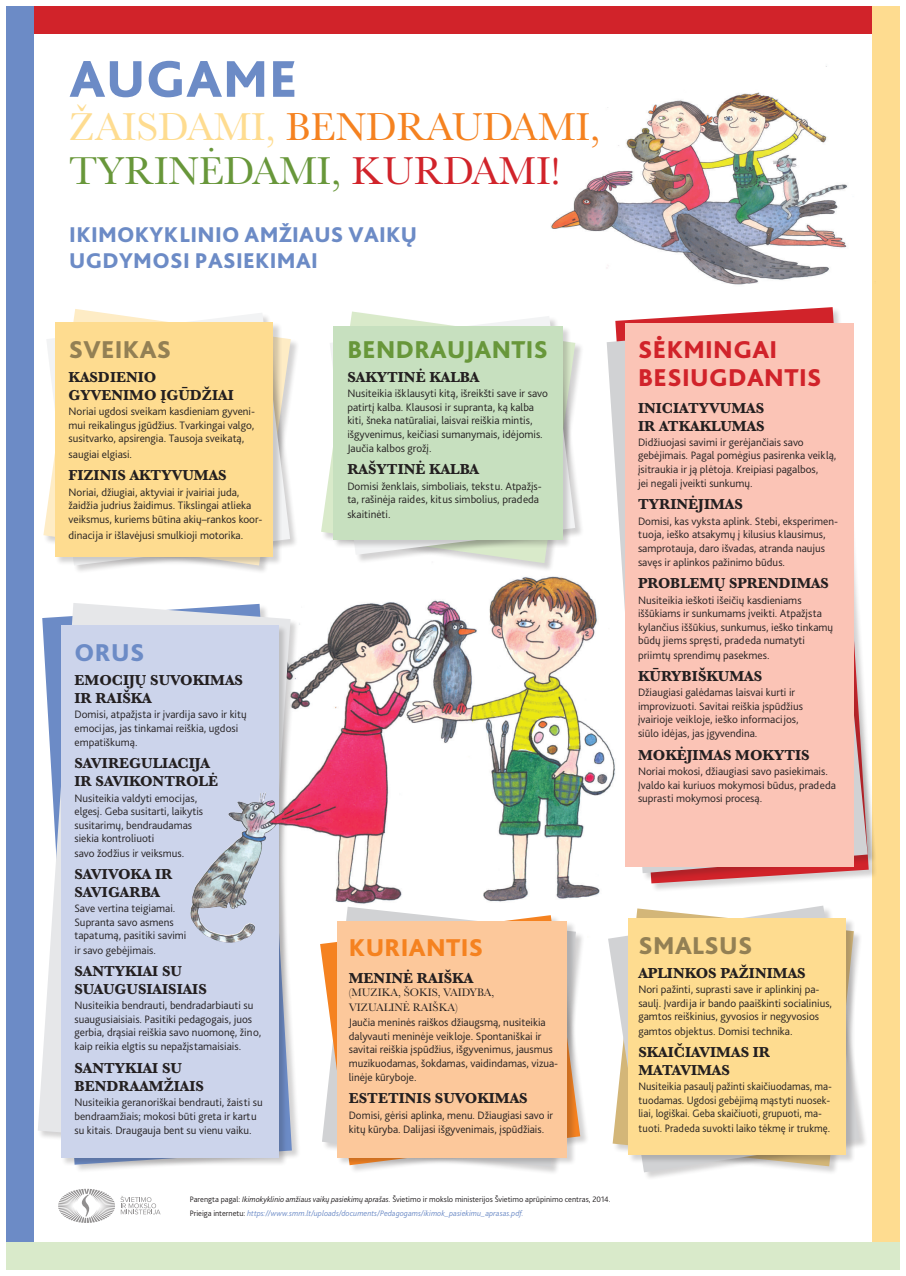
<style>
.page{position:relative;width:906px;height:1276px;background:#fff}
.page>*{position:absolute;margin:0;border:0;box-sizing:border-box;transform-origin:0 0}
.t1{font:800 54px "Bliss Pro";letter-spacing:.015em;color:#6c8bc6}
.t2{font:40.35px/43.3px "Baskerville";color:#f58220}
.t3{font:800 25.5px/28.5px "Bliss Pro";letter-spacing:.015em;color:#d1232a}
.t4{font:800 25.5px "Bliss Pro";letter-spacing:.015em;color:#938054}
.t5{font:800 25.5px "Bliss Pro";letter-spacing:.015em;color:#68973a}
.t6{font:800 25.5px "Bliss Pro";letter-spacing:.015em;color:#f58220}
.t7{font:800 25.5px "Bliss Pro";color:#6c8bc6}
.t8{font:800 22.35px/25.7px "Bliss Pro";letter-spacing:.015em;color:#6c8bc6}
.t9{font:700 15px/18px "Baskerville";color:#231f20}
.t10{font:300 11.25px/13.7px "Bliss Pro";color:#231f20}
.t11{font:300 11.25px/13.7px "Bliss Pro";color:#231f20;scale:.96 1}
.t12{font:11.25px/14.2px "Baskerville";color:#231f20}
.t13{font:300 8.25px/13.6px "Bliss Pro";letter-spacing:-.005em;color:#231f20}
.s1{color:#fedc90}
.s2{color:#68973a}
.s3{color:#d1232a}
.s4{font-style:italic}
.s5{font-style:italic;color:#6c8bc6}
</style>
<div class="page">
<img style="left:301px;top:576px;width:305px;height:328px">
<div style="left:6px;top:6px;width:872px;height:27px;background:#d1232a"></div>
<div style="left:6px;top:7px;width:27px;height:1235px;background:#6c8bc6"></div>
<div style="left:872px;top:6px;width:27px;height:1263px;background:#fedc90"></div>
<div style="left:6px;top:1242px;width:893px;height:27px;background:#d9eaca"></div>
<div style="left:47px;top:313px;width:252px;height:261px;background:#231f20;opacity:.2"></div>
<svg style="left:46px;top:313px;width:244px;height:252px"></svg>
<div style="left:56px;top:322px;width:226px;height:243px;background:#231f20;opacity:.2"></div>
<div style="left:56px;top:322px;width:217px;height:234px;background:#fedc90"></div>
<div style="left:321px;top:312px;width:263px;height:260px;background:#231f20;opacity:.2"></div>
<svg style="left:321px;top:311px;width:254px;height:252px"></svg>
<div style="left:330px;top:316px;width:254px;height:247px;background:#231f20;opacity:.2"></div>
<svg style="left:330px;top:316px;width:245px;height:239px"></svg>
<div style="left:333px;top:326px;width:238px;height:223px;background:#231f20;opacity:.2"></div>
<div style="left:333px;top:326px;width:229px;height:214px;background:#c7e0bf"></div>
<img style="left:551px;top:66px;width:297px;height:219px">
<svg style="left:58px;top:1188px;width:102px;height:35px"></svg>
<div style="left:615px;top:307px;width:262px;height:585px;background:#231f20;opacity:.2"></div>
<svg style="left:615px;top:307px;width:253px;height:576px"></svg>
<div style="left:607px;top:325px;width:269px;height:557px;background:#231f20;opacity:.2"></div>
<svg style="left:606px;top:325px;width:261px;height:548px"></svg>
<div style="left:625px;top:323px;width:228px;height:544px;background:#fbc4b6"></div>
<div style="left:42px;top:604px;width:259px;height:569px;background:#231f20;opacity:.2"></div>
<div style="left:38px;top:603px;width:261px;height:552px;background:#231f20;opacity:.2"></div>
<svg style="left:38px;top:603px;width:252px;height:543px"></svg>
<div style="left:61px;top:625px;width:227px;height:541px;background:#231f20;opacity:.2"></div>
<div style="left:61px;top:625px;width:218px;height:532px;background:#ccd4eb"></div>
<svg style="left:347px;top:907px;width:74px;height:8px"></svg>
<div style="left:320px;top:915px;width:269px;height:259px;background:#231f20;opacity:.2"></div>
<svg style="left:320px;top:915px;width:260px;height:250px"></svg>
<div style="left:337px;top:921px;width:239px;height:245px;background:#231f20;opacity:.2"></div>
<div style="left:337px;top:921px;width:230px;height:236px;background:#fcc89b"></div>
<div style="left:608px;top:906px;width:260px;height:275px;background:#231f20;opacity:.2"></div>
<svg style="left:608px;top:905px;width:251px;height:267px"></svg>
<div style="left:628px;top:918px;width:227px;height:246px;background:#231f20;opacity:.2"></div>
<div style="left:628px;top:918px;width:218px;height:236px;background:#fedc90"></div>
<img style="left:190px;top:792px;width:97px;height:151px">
<h1 class="t1" style="left:69px;top:45px;width:229px">AUGAME</h1>
<h2 class="t2" style="left:69px;top:106px;width:532px"><span class="s1">ŽAISDAMI,</span> BENDRAUDAMI,<br><span class="s2">TYRINĖDAMI,</span> <span class="s3">KURDAMI!</span></h2>
<h3 class="t8" style="left:69px;top:221px;width:349px">IKIMOKYKLINIO AMŽIAUS VAIKŲ<br>UGDYMOSI PASIEKIMAI</h3>
<h3 class="t4" style="left:69px;top:333px;width:104px">SVEIKAS</h3>
<h3 class="t9" style="left:69px;top:368px;width:167px">KASDIENIO<br>GYVENIMO ĮGŪDŽIAI</h3>
<p class="t10" style="left:69px;top:404px;width:188px;line-height:13.5px;text-align:justify">Noriai ugdosi sveikam kasdieniam gyveni&shy;mui reikalingus įgūdžius. Tvarkingai valgo, susitvarko, apsirengia. Tausoja sveikatą,</p>
<p class="t10" style="left:69px;top:447px;width:65px">saugiai elgiasi.</p>
<h3 class="t9" style="left:69px;top:467px;width:160px">FIZINIS AKTYVUMAS</h3>
<p class="t10" style="left:69px;top:485px;width:195px;line-height:13.5px">Noriai, džiugiai, aktyviai ir įvairiai juda, žaidžia judrius žaidimus. Tikslingai atlieka veiksmus, kuriems būtina akių–rankos koor-</p>
<p class="t10" style="left:69px;top:528px;width:176px">dinacija ir išlavėjusi smulkioji motorika.</p>
<h3 class="t7" style="left:75px;top:636px;width:71px">ORUS</h3>
<h3 class="t9" style="left:74px;top:671px;width:170px">EMOCIJŲ SUVOKIMAS<br>IR RAIŠKA</h3>
<p class="t10" style="left:74px;top:707px;width:174px">Domisi, atpažįsta ir įvardija savo ir kitų emocijas, jas tinkamai reiškia, ugdosi empatiškumą.</p>
<h3 class="t9" style="left:74px;top:754px;width:145px">SAVIREGULIACIJA<br>IR SAVIKONTROLĖ</h3>
<p class="t10" style="left:74px;top:791px;width:130px">Nusiteikia valdyti emocijas, elgesį. Geba susitarti, laikytis susitarimų, bendraudamas siekia kontroliuoti<br>savo žodžius ir veiksmus.</p>
<h3 class="t9" style="left:74px;top:865px;width:100px">SAVIVOKA IR<br>SAVIGARBA</h3>
<p class="t10" style="left:74px;top:901px;width:113px">Save vertina teigiamai.<br>Supranta savo asmens tapatumą, pasitiki savimi ir savo gebėjimais.</p>
<h3 class="t9" style="left:74px;top:962px;width:134px">SANTYKIAI SU<br>SUAUGUSIAISIAIS</h3>
<p class="t10" style="left:74px;top:998px;width:188px">Nusiteikia bendrauti, bendradarbiauti su suaugusiaisiais. Pasitiki pedagogais, juos gerbia, drąsiai reiškia savo nuomonę, žino, kaip reikia elgtis su nepažįstamaisiais.</p>
<h3 class="t9" style="left:74px;top:1059px;width:131px">SANTYKIAI SU<br>BENDRAAMŽIAIS</h3>
<p class="t10" style="left:74px;top:1095px;width:190px">Nusiteikia geranoriškai bendrauti, žaisti su bendraamžiais; mokosi būti greta ir kartu su kitais. Draugauja bent su vienu vaiku.</p>
<h3 class="t5" style="left:347px;top:333px;width:202px">BENDRAUJANTIS</h3>
<h3 class="t9" style="left:347px;top:368px;width:133px">SAKYTINĖ KALBA</h3>
<p class="t10" style="left:347px;top:386px;width:202px">Nusiteikia išklausyti kitą, išreikšti save ir savo patirtį kalba. Klausosi ir supranta, ką kalba kiti, šneka natūraliai, laisvai reiškia mintis, išgyvenimus, keičiasi sumanymais, idėjomis.<br>Jaučia kalbos grožį.</p>
<h3 class="t9" style="left:347px;top:460px;width:133px">RAŠYTINĖ KALBA</h3>
<p class="t10" style="left:347px;top:479px;width:196px">Domisi ženklais, simboliais, tekstu. Atpažįs&shy;ta, rašinėja raides, kitus simbolius, pradeda skaitinėti.</p>
<h3 class="t6" style="left:349px;top:931px;width:136px">KURIANTIS</h3>
<h3 class="t9" style="left:349px;top:969px;width:126px">MENINĖ RAIŠKA</h3>
<p class="t12" style="left:349px;top:986px;width:147px">(MUZIKA, ŠOKIS, VAIDYBA,<br>VIZUALINĖ RAIŠKA)</p>
<p class="t10" style="left:349px;top:1015px;width:211px">Jaučia meninės raiškos džiaugsmą, nusiteikia dalyvauti meninėje veikloje. Spontaniškai ir savitai reiškia įspūdžius, išgyvenimus, jausmus muzikuodamas, šokdamas, vaidindamas, vizua&shy;linėje kūryboje.</p>
<h3 class="t9" style="left:349px;top:1089px;width:180px">ESTETINIS SUVOKIMAS</h3>
<p class="t10" style="left:349px;top:1107px;width:206px;line-height:14.2px">Domisi, gėrisi aplinka, menu. Džiaugiasi savo ir kitų kūryba. Dalijasi išgyvenimais, įspūdžiais.</p>
<p class="t13" style="left:190px;top:1192px;width:422px">Parengta pagal: <span class="s4">Ikimokyklinio amžiaus vaikų pasiekimų aprašas</span>. Švietimo ir mokslo ministerijos Švietimo aprūpinimo centras, 2014.<br>Prieiga internetu: <span class="s5">https://www.smm.lt/uploads/documents/Pedagogams/ikimok_pasiekimu_aprasas.pdf.</span></p>
<h3 class="t3" style="left:638px;top:334px;width:185px">SĖKMINGAI<br>BESIUGDANTIS</h3>
<h3 class="t9" style="left:638px;top:399px;width:128px">INICIATYVUMAS<br>IR ATKAKLUMAS</h3>
<p class="t10" style="left:638px;top:435px;width:200px">Didžiuojasi savimi ir gerėjančiais savo gebėjimais. Pagal pomėgius pasirenka veiklą, įsitraukia ir ją plėtoja. Kreipiasi pagalbos,<br>jei negali įveikti sunkumų.</p>
<h3 class="t9" style="left:638px;top:496px;width:106px">TYRINĖJIMAS</h3>
<p class="t10" style="left:638px;top:514px;width:202px">Domisi, kas vyksta aplink. Stebi, eksperimen&shy;tuoja, ieško atsakymų į kilusius klausimus, samprotauja, daro išvadas, atranda naujus savęs ir aplinkos pažinimo būdus.</p>
<h3 class="t9" style="left:638px;top:574px;width:192px">PROBLEMŲ SPRENDIMAS</h3>
<p class="t10" style="left:638px;top:593px;width:197px">Nusiteikia ieškoti išeičių kasdieniams iššūkiams ir sunkumams įveikti. Atpažįsta kylančius iššūkius, sunkumus, ieško tinkamų būdų jiems spręsti, pradeda numatyti priimtų sprendimų pasekmes.</p>
<h3 class="t9" style="left:638px;top:667px;width:126px">KŪRYBIŠKUMAS</h3>
<p class="t10" style="left:638px;top:685px;width:166px">Džiaugiasi galėdamas laisvai kurti ir improvizuoti. Savitai reiškia įspūdžius įvairioje veikloje, ieško informacijos, siūlo idėjas, jas įgyvendina.</p>
<h3 class="t9" style="left:638px;top:746px;width:173px">MOKĖJIMAS MOKYTIS</h3>
<p class="t10" style="left:638px;top:764px;width:199px;line-height:13.5px">Noriai mokosi, džiaugiasi savo pasiekimais.<br>Įvaldo kai kuriuos mokymosi būdus, pradeda suprasti mokymosi procesą.</p>
<h3 class="t4" style="left:638px;top:929px;width:115px">SMALSUS</h3>
<h3 class="t9" style="left:638px;top:964px;width:169px">APLINKOS PAŽINIMAS</h3>
<p class="t10" style="left:638px;top:982px;width:195px">Nori pažinti, suprasti save ir aplinkinį pa&shy;saulį. Įvardija ir bando paaiškinti socialinius, gamtos reiškinius, gyvosios ir negyvosios gamtos objektus. Domisi technika.</p>
<h3 class="t9" style="left:638px;top:1043px;width:133px">SKAIČIAVIMAS IR<br>MATAVIMAS</h3>
<p class="t11" style="left:638px;top:1079px;width:203px">Nusiteikia pasaulį pažinti skaičiuodamas, ma&shy;tuodamas. Ugdosi gebėjimą mąstyti nuosek&shy;liai, logiškai. Geba skaičiuoti, grupuoti, ma&shy;tuoti. Pradeda suvokti laiko tėkmę ir trukmę.</p>
</div>
